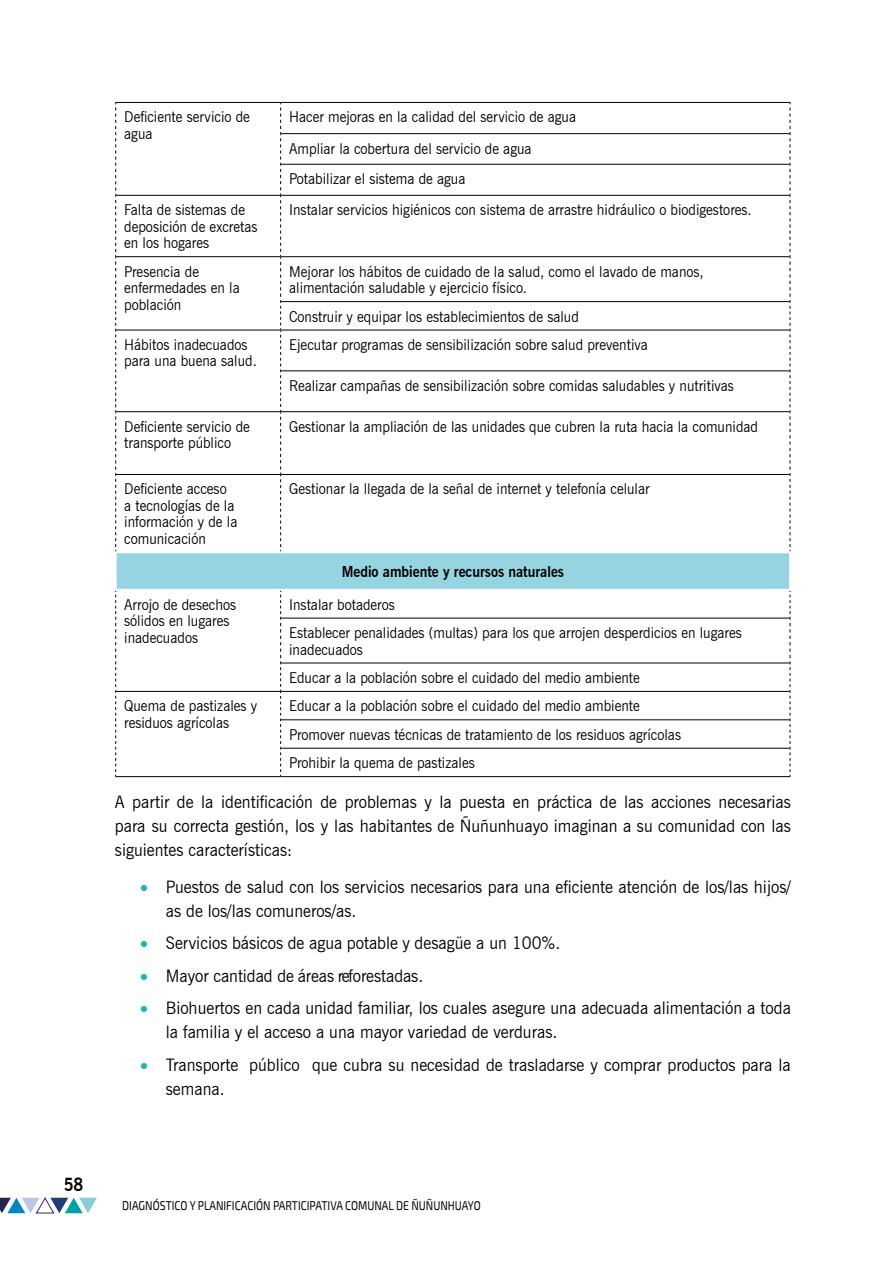
<style>
.page{position:relative;width:893px;height:1263px;background:#fff}
.page>*{position:absolute;margin:0;border:0;box-sizing:border-box;transform-origin:0 0}
.t1{font:700 18px "News Gothic BT";color:#000;scale:.9 1}
.t2{font:17.25px/24px "News Gothic BT";color:#000;scale:.95 1}
.t3{font:15px/16.5px "News Gothic BT";color:#000;scale:.93 1}
.t4{font:700 15px "News Gothic BT";color:#000;scale:.93 1}
.t5{font:12.75px "Exo 2";color:#000;scale:.83 1}
.s1{color:#1db5be}
</style>
<div class="page">
<svg style="left:116px;top:103px;width:674px;height:673px"></svg>
<div style="left:116px;top:552px;width:674px;height:38px;background:#97d4e1"></div>
<svg style="left:115px;top:103px;width:1px;height:448px"></svg>
<svg style="left:115px;top:591px;width:1px;height:185px"></svg>
<svg style="left:280px;top:103px;width:1px;height:448px"></svg>
<svg style="left:790px;top:103px;width:1px;height:448px"></svg>
<svg style="left:280px;top:591px;width:1px;height:185px"></svg>
<svg style="left:790px;top:591px;width:1px;height:185px"></svg>
<hr style="left:115px;top:102px;width:166px;height:1px;background:#000">
<hr style="left:281px;top:102px;width:509px;height:1px;background:#000">
<hr style="left:116px;top:195px;width:165px;height:1px;background:#000">
<hr style="left:281px;top:133px;width:509px;height:1px;background:#000">
<hr style="left:281px;top:164px;width:509px;height:1px;background:#000">
<hr style="left:281px;top:195px;width:509px;height:1px;background:#000">
<hr style="left:116px;top:256px;width:165px;height:1px;background:#000">
<hr style="left:281px;top:256px;width:509px;height:1px;background:#000">
<hr style="left:116px;top:330px;width:165px;height:1px;background:#000">
<hr style="left:281px;top:301px;width:509px;height:1px;background:#000">
<hr style="left:281px;top:330px;width:509px;height:1px;background:#000">
<hr style="left:116px;top:411px;width:165px;height:1px;background:#000">
<hr style="left:281px;top:370px;width:509px;height:1px;background:#000">
<hr style="left:281px;top:411px;width:509px;height:1px;background:#000">
<hr style="left:116px;top:474px;width:165px;height:1px;background:#000">
<hr style="left:281px;top:474px;width:509px;height:1px;background:#000">
<hr style="left:116px;top:691px;width:165px;height:1px;background:#000">
<hr style="left:281px;top:618px;width:509px;height:1px;background:#000">
<hr style="left:281px;top:663px;width:509px;height:1px;background:#000">
<hr style="left:281px;top:691px;width:509px;height:1px;background:#000">
<hr style="left:115px;top:776px;width:166px;height:1px;background:#000">
<hr style="left:281px;top:719px;width:509px;height:1px;background:#000">
<hr style="left:281px;top:748px;width:509px;height:1px;background:#000">
<hr style="left:281px;top:776px;width:509px;height:1px;background:#000">
<hr style="left:115px;top:551px;width:166px;height:2px;background:#fff">
<hr style="left:115px;top:553px;width:2px;height:36px;background:#fff">
<hr style="left:281px;top:551px;width:510px;height:2px;background:#fff">
<hr style="left:789px;top:553px;width:2px;height:36px;background:#fff">
<hr style="left:115px;top:589px;width:166px;height:2px;background:#fff">
<hr style="left:281px;top:589px;width:510px;height:2px;background:#fff">
<svg style="left:0;top:1197px;width:97px;height:16px"></svg>
<p class="t3" style="left:124px;top:109px;width:137px">Deficiente servicio de agua</p>
<p class="t3" style="left:289px;top:101px;width:310px;line-height:30.9px">Hacer mejoras en la calidad del servicio de agua<br>Ampliar la cobertura del servicio de agua<br>Potabilizar el sistema de agua</p>
<p class="t3" style="left:124px;top:201px;width:145px">Falta de sistemas de deposición de excretas en los hogares</p>
<p class="t3" style="left:289px;top:201px;width:499px">Instalar servicios higiénicos con sistema de arrastre hidráulico o biodigestores.</p>
<p class="t3" style="left:124px;top:263px;width:126px">Presencia de enfermedades en la población</p>
<p class="t3" style="left:289px;top:263px;width:447px">Mejorar los hábitos de cuidado de la salud, como el lavado de manos, alimentación saludable y ejercicio físico.</p>
<p class="t3" style="left:289px;top:308px;width:313px">Construir y equipar los establecimientos de salud</p>
<p class="t3" style="left:124px;top:336px;width:144px">Hábitos inadecuados para una buena salud.</p>
<p class="t3" style="left:289px;top:336px;width:387px">Ejecutar programas de sensibilización sobre salud preventiva</p>
<p class="t3" style="left:289px;top:377px;width:480px">Realizar campañas de sensibilización sobre comidas saludables y nutritivas</p>
<p class="t3" style="left:124px;top:418px;width:137px">Deficiente servicio de transporte público</p>
<p class="t3" style="left:289px;top:418px;width:506px">Gestionar la ampliación de las unidades que cubren la ruta hacia la comunidad</p>
<p class="t3" style="left:124px;top:481px;width:123px">Deficiente acceso a tecnologías de la información y de la comunicación</p>
<p class="t3" style="left:289px;top:481px;width:389px">Gestionar la llegada de la señal de internet y telefonía celular</p>
<p class="t4" style="left:342px;top:562px;width:241px">Medio ambiente y recursos naturales</p>
<p class="t3" style="left:124px;top:596px;width:122px">Arrojo de desechos sólidos en lugares inadecuados</p>
<p class="t3" style="left:289px;top:590px;width:488px;line-height:28.3px">Instalar botaderos<br>Establecer penalidades (multas) para los que arrojen desperdicios en lugares</p>
<p class="t3" style="left:289px;top:635px;width:379px;line-height:28.3px">inadecuados<br>Educar a la población sobre el cuidado del medio ambiente</p>
<p class="t3" style="left:124px;top:698px;width:145px">Quema de pastizales y residuos agrícolas</p>
<p class="t3" style="left:289px;top:692px;width:423px;line-height:28.3px">Educar a la población sobre el cuidado del medio ambiente<br>Promover nuevas técnicas de tratamiento de los residuos agrícolas<br>Prohibir la quema de pastizales</p>
<p class="t2" style="left:115px;top:789px;width:713px;text-align:justify">A partir de la identificación de problemas y la puesta en práctica de las acciones necesarias para su correcta gestión, los y las habitantes de Ñuñunhuayo imaginan a su comunidad con las siguientes características:</p>
<p class="t2" style="left:166px;top:874px;width:659px;text-indent:-26px"><span class="s1">•</span> Puestos de salud con los servicios necesarios para una eficiente atención de los/las hijos/ as de los/las comuneros/as.</p>
<p class="t2" style="left:140px;top:931px;width:444px"><span class="s1">•</span> Servicios básicos de agua potable y desagüe a un 100%.</p>
<p class="t2" style="left:140px;top:963px;width:299px"><span class="s1">•</span> Mayor cantidad de áreas reforestadas.</p>
<p class="t2" style="left:166px;top:996px;width:659px;text-indent:-26px"><span class="s1">•</span> Biohuertos en cada unidad familiar, los cuales asegure una adecuada alimentación a toda la familia y el acceso a una mayor variedad de verduras.</p>
<p class="t2" style="left:166px;top:1052px;width:659px;text-indent:-26px"><span class="s1">•</span> Transporte público que cubra su necesidad de trasladarse y comprar productos para la semana.</p>
<p class="t1" style="left:64px;top:1174px;width:23px">58</p>
<p class="t5" style="left:122px;top:1198px;width:434px">DIAGNÓSTICO Y PLANIFICACIÓN PARTICIPATIVA COMUNAL DE ÑUÑUNHUAYO</p>
</div>
